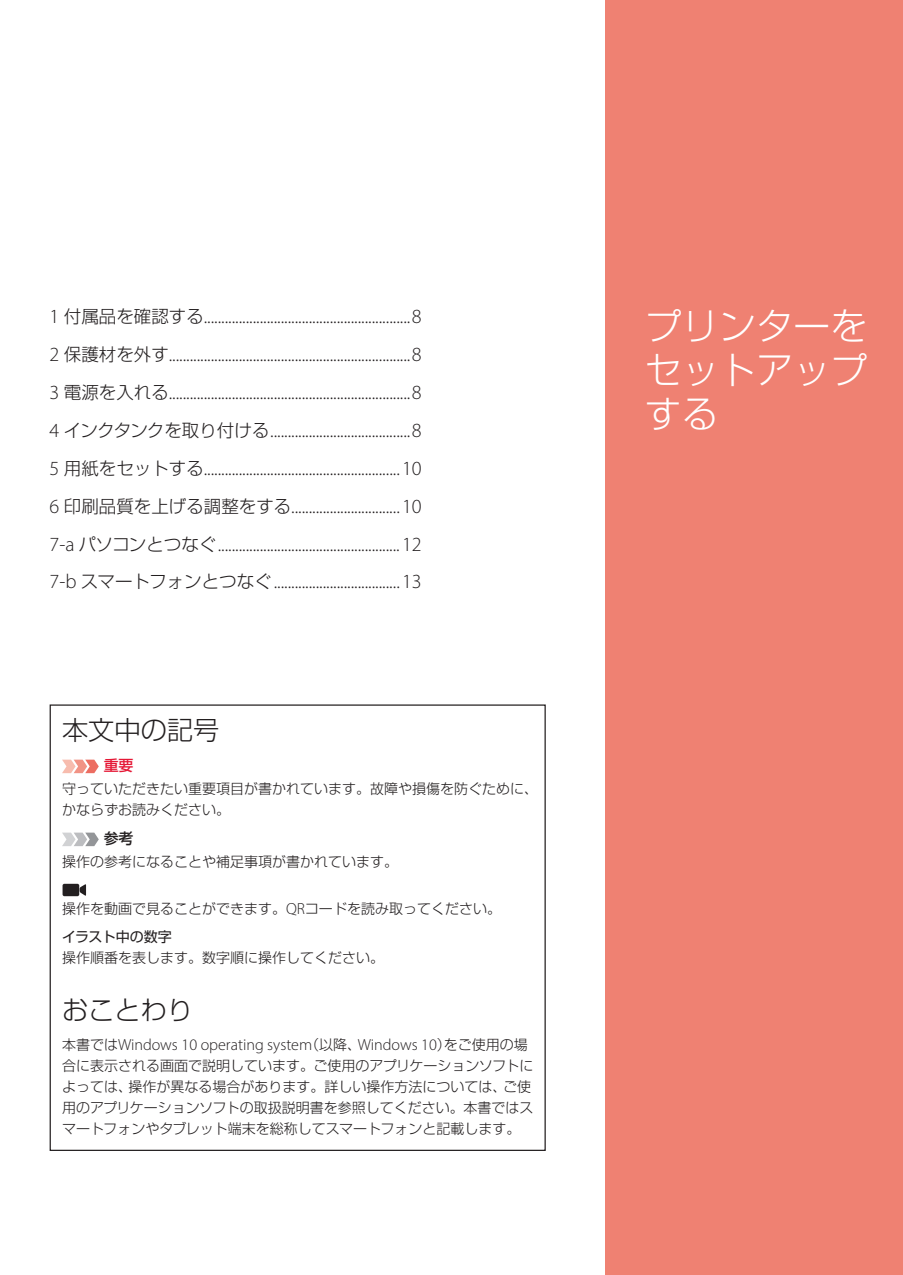
<style>
.page{position:relative;width:903px;height:1275px;background:#fff}
.page>*{position:absolute;margin:0;border:0;box-sizing:border-box;transform-origin:0 0}
.t1{font:300 36.75px/44.1px "Shin Go Pro";letter-spacing:.01em;color:#fff;text-align:justify}
.t2{font:300 26.25px "Shin Go Pro";color:#231f20}
.t3{font:300 20.12px/38px "Myriad Pro";color:#231f20;text-align:justify}
.t4{font:300 16.1px "Myriad Pro";color:#231f20}
.t5{font:500 14.88px "Shin Go Pro";color:#e51836}
.t6{font:500 14.88px "Shin Go Pro";color:#231f20}
.t7{font:300 14px/21px "Shin Go Pro";color:#231f20}
.s1{font-family:"Shin Go Pro";font-size:17.5px}
.s2{font-family:"Myriad Pro";font-size:16.1px}
.s3{font-weight:400}
.s4{font-family:"Shin Go Pro";font-size:14px}
</style>
<div class="page">
<div style="left:605px;top:0;width:298px;height:1275px;background:#ef8172"></div>
<svg style="left:62px;top:760px;width:37px;height:13px"></svg>
<svg style="left:62px;top:833px;width:37px;height:13px"></svg>
<div style="left:62px;top:883px;width:18px;height:14px;border:1px solid #fff;border-radius:2px"></div>
<div style="left:63px;top:884px;width:16px;height:12px;background:#231f20;border-radius:2px"></div>
<svg style="left:79px;top:884px;width:8px;height:12px"></svg>
<p class="t3" style="left:50px;top:297px;width:374px">1 <span class="s1">付属品を確認する</span>...........................................................8<br>2 <span class="s1">保護材を外す</span>.....................................................................8<br>3 <span class="s1">電源を入れる</span>.....................................................................8<br>4 <span class="s1">インクタンクを取り付ける</span> ........................................8<br>5 <span class="s1">用紙をセットする</span>........................................................ 10<br>6 <span class="s1">印刷品質を上げる調整をする</span>............................... 10<br>7-a <span class="s1">パソコンとつなぐ</span> ....................................................12<br>7-b <span class="s1">スマートフォンとつなぐ</span> ....................................13</p>
<h2 class="t2" style="left:62px;top:708px;width:159px">本文中の記号</h2>
<p class="t5" style="left:104px;top:753px;width:31px">重要</p>
<p class="t7" style="left:62px;top:777px;width:478px">守っていただきたい重要項目が書かれています。故障や損傷を防ぐために、かならずお読みください。</p>
<p class="t6" style="left:104px;top:826px;width:31px">参考</p>
<p class="t7" style="left:62px;top:850px;width:338px">操作の参考になることや補足事項が書かれています。</p>
<p class="t7" style="left:62px;top:892px;width:440px;line-height:28.3px">操作を動画で見ることができます。<span class="s2">QR</span>コードを読み取ってください。<span class="s3">イラスト中の数字</span></p>
<p class="t7" style="left:62px;top:945px;width:323px">操作順番を表します。数字順に操作してください。</p>
<h2 class="t2" style="left:62px;top:988px;width:133px">おことわり</h2>
<p class="t4" style="left:62px;top:1035px;width:467px"><span class="s4">本書では</span>Windows 10 operating system<span class="s4">（以降、</span>Windows 10<span class="s4">）をご使用の場</span></p>
<p class="t7" style="left:62px;top:1054px;width:473px">合に表示される画面で説明しています。ご使用のアプリケーションソフトによっては、操作が異なる場合があります。詳しい操作方法については、ご使用のアプリケーションソフトの取扱説明書を参照してください。本書ではスマートフォンやタブレット端末を総称してスマートフォンと記載します。</p>
<h1 class="t1" style="left:645px;top:299px;width:224px">プリンターをセットアップする</h1>
</div>
